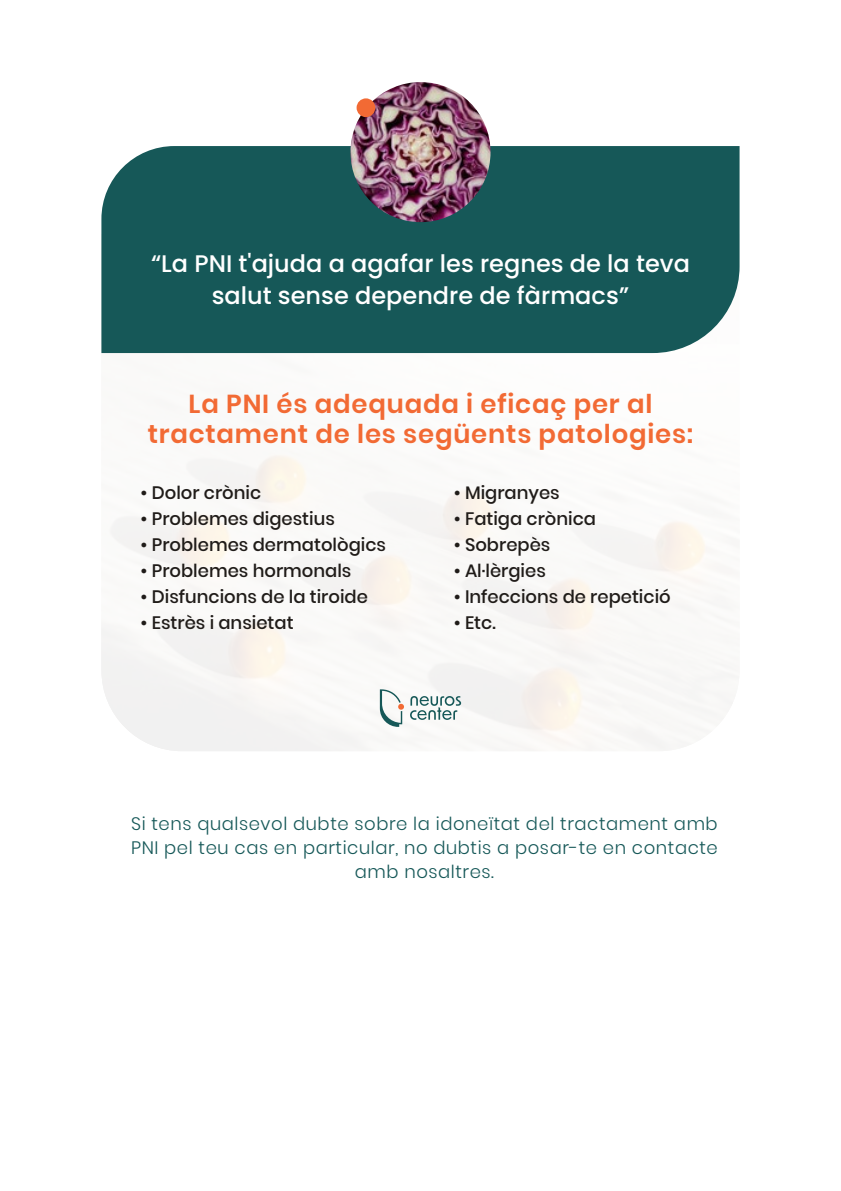
<style>
.page{position:relative;width:841px;height:1191px;background:#fff}
.page>*{position:absolute;margin:0;border:0;box-sizing:border-box;transform-origin:0 0}
.t1{font:600 26px/30px "Poppins";letter-spacing:.03em;color:#f26a34;text-align:center}
.t2{font:500 24px/32px "Poppins";color:#fff;text-align:center}
.t3{font:500 18px "Poppins";color:#201c19}
.t4{font:300 18px/24px "Poppins";letter-spacing:.03em;color:#165858;text-align:center}
</style>
<div class="page">
<div style="left:101px;top:344px;width:638px;height:407px;background:linear-gradient(to right,#f8f7f5,#fbfaf8)"></div>
<div style="left:101px;top:146px;width:638px;height:207px;background:#165858"></div>
<img style="left:350px;top:82px;width:140px;height:140px;border-radius:70px">
<svg style="left:380px;top:689px;width:24px;height:38px"></svg>
<svg style="left:410px;top:696px;width:51px;height:24px"></svg>
<div style="left:356px;top:98px;width:19px;height:19px;background:#f26a34;border-radius:50%"></div>
<h2 class="t2" style="left:151px;top:248px;width:540px">“La PNI t'ajuda a agafar les regnes de la teva salut sense dependre de fàrmacs”</h2>
<h1 class="t1" style="left:148px;top:389px;width:547px">La PNI és adequada i eficaç per al tractament de les següents patologies:</h1>
<p class="t3" style="left:141px;top:482px;width:122px">• Dolor crònic</p>
<p class="t3" style="left:141px;top:508px;width:196px">• Problemes digestius</p>
<p class="t3" style="left:141px;top:534px;width:247px">• Problemes dermatològics</p>
<p class="t3" style="left:141px;top:560px;width:212px">• Problemes hormonals</p>
<p class="t3" style="left:141px;top:586px;width:229px">• Disfuncions de la tiroide</p>
<p class="t3" style="left:141px;top:612px;width:154px">• Estrès i ansietat</p>
<p class="t3" style="left:453px;top:482px;width:107px">• Migranyes</p>
<p class="t3" style="left:453px;top:508px;width:144px">• Fatiga crònica</p>
<p class="t3" style="left:453px;top:534px;width:98px">• Sobrepès</p>
<p class="t3" style="left:453px;top:560px;width:93px">• Al·lèrgies</p>
<p class="t3" style="left:453px;top:586px;width:218px">• Infeccions de repetició</p>
<p class="t3" style="left:453px;top:612px;width:43px">• Etc.</p>
<p class="t4" style="left:131px;top:811px;width:588px">Si tens qualsevol dubte sobre la idoneïtat del tractament amb<br>PNI pel teu cas en particular, no dubtis a posar-te en contacte amb nosaltres.</p>
</div>
